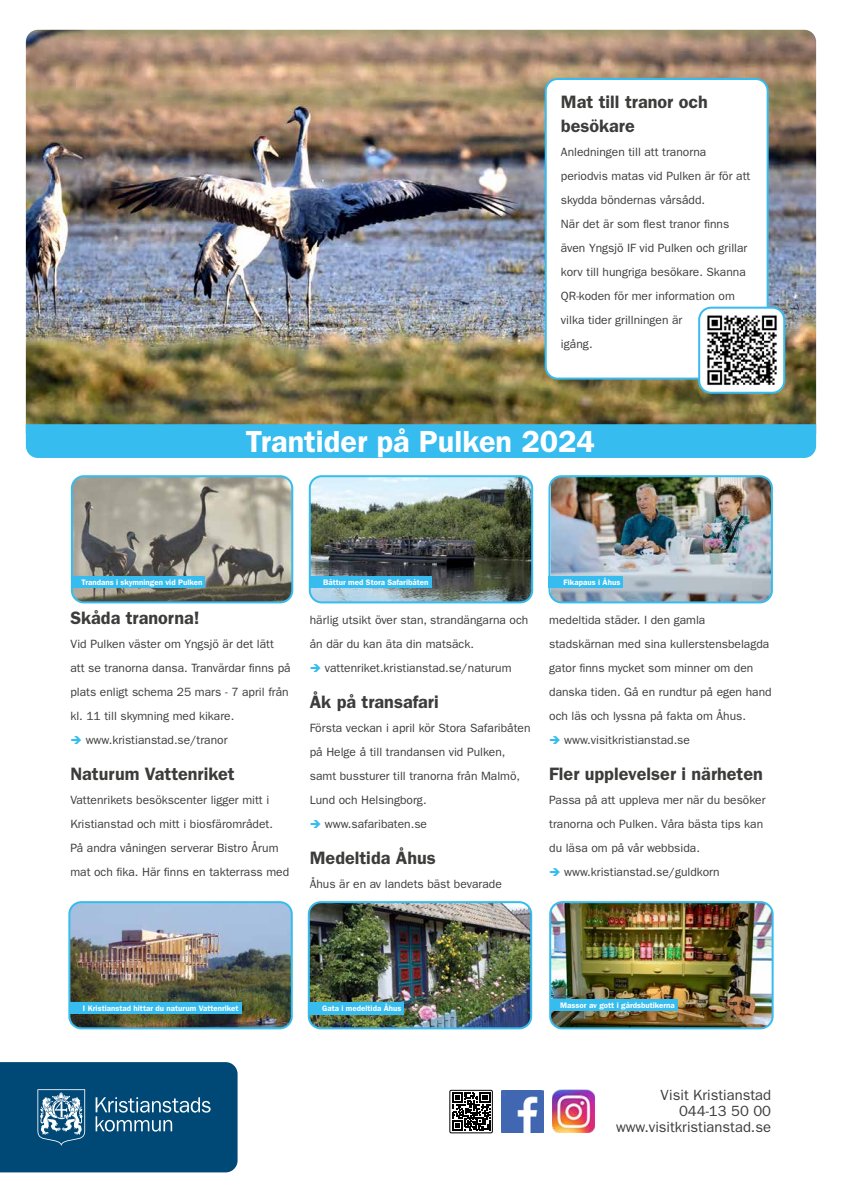
<style>
.page{position:relative;width:842px;height:1191px;background:#fff}
.page>*{position:absolute;margin:0;border:0;box-sizing:border-box;transform-origin:0 0}
.t1{font:600 30.7px "ITC Franklin Gothic Std";color:#fff}
.t2{font:600 18px/24px "ITC Franklin Gothic Std";color:#3c3c3b}
.t3{font:14.8px/16px "ITC Franklin Gothic Std";color:#3c3c3b;text-align:right}
.t4{font:12px/24px "ITC Franklin Gothic Std";color:#3c3c3b}
.t5{font:600 8px "ITC Franklin Gothic Std";color:#fff}
.s1{color:#36bcee}
</style>
<div class="page">
<img style="left:552px;top:1089px;width:42px;height:43px">
<img style="left:501px;top:1090px;width:42px;height:42px">
<svg style="left:452px;top:1092px;width:38px;height:39px"></svg>
<div style="left:450px;top:1090px;width:43px;height:43px;border:1px solid #000"></div>
<img style="left:72px;top:478px;width:220px;height:124px">
<div style="left:71px;top:475px;width:222px;height:128px;border:2px solid #36bcee;border-radius:12px"></div>
<img style="left:71px;top:904px;width:220px;height:123px">
<div style="left:68px;top:901px;width:225px;height:128px;border:2px solid #36bcee;border-radius:12px"></div>
<img style="left:310px;top:478px;width:222px;height:124px">
<div style="left:309px;top:475px;width:224px;height:128px;border:2px solid #36bcee;border-radius:12px"></div>
<img style="left:309px;top:904px;width:222px;height:124px">
<div style="left:308px;top:901px;width:224px;height:128px;border:2px solid #36bcee;border-radius:12px"></div>
<img style="left:551px;top:904px;width:220px;height:123px">
<div style="left:549px;top:901px;width:225px;height:128px;border:2px solid #36bcee;border-radius:12px"></div>
<svg style="left:0;top:1062px;width:238px;height:110px;background:#125680"></svg>
<div style="left:550px;top:999px;width:128px;height:12px;background:#36bcee"></div>
<div style="left:308px;top:1002px;width:96px;height:13px;background:#36bcee"></div>
<img style="left:551px;top:478px;width:220px;height:124px">
<div style="left:548px;top:475px;width:225px;height:128px;border:2px solid #37bced;border-radius:12px"></div>
<div style="left:548px;top:576px;width:75px;height:12px;background:#36bcee"></div>
<div style="left:70px;top:1002px;width:171px;height:11px;background:#36bcee"></div>
<div style="left:310px;top:576px;width:121px;height:12px;background:#36bcee"></div>
<div style="left:72px;top:576px;width:133px;height:12px;background:#36bcee"></div>
<img style="left:26px;top:30px;width:790px;height:394px">
<div style="left:26px;top:424px;width:790px;height:34px;background:#36bcee"></div>
<div style="left:546px;top:79px;width:222px;height:299px;background:#fff;border-radius:12px"></div>
<div style="left:545px;top:78px;width:224px;height:301px;border:2px solid #36bcee;border-radius:12px"></div>
<img style="left:699px;top:308px;width:85px;height:85px">
<div style="left:698px;top:307px;width:87px;height:87px;border:2px solid #36bcee;border-radius:12px"></div>
<h2 class="t2" style="left:561px;top:90px;width:148px">Mat till tranor och besökare</h2>
<p class="t4" style="left:561px;top:140px;width:191px">Anledningen till att tranorna periodvis matas vid Pulken är för att skydda böndernas vårsådd.<br>När det är som flest tranor finns även Yngsjö IF vid Pulken och grillar korv till hungriga besökare. Skanna<br>QR-koden för mer information om vilka tider grillningen är<br>igång.</p>
<h1 class="t1" style="left:246px;top:423px;width:351px">Trantider på Pulken 2024</h1>
<p class="t5" style="left:82px;top:577px;width:122px">Trandans i skymningen vid Pulken</p>
<p class="t5" style="left:323px;top:577px;width:107px">Båttur med Stora Safaribåten</p>
<h2 class="t2" style="left:70px;top:606px;width:131px">Skåda tranorna!</h2>
<p class="t4" style="left:70px;top:632px;width:222px">Vid Pulken väster om Yngsjö är det lätt att se tranorna dansa. Tranvärdar finns på plats enligt schema 25 mars - 7 april från kl. 11 till skymning med kikare.</p>
<p class="t4" style="left:70px;top:728px;width:159px"><span class="s1">➔</span> www.kristianstad.se/tranor</p>
<h2 class="t2" style="left:70px;top:762px;width:166px">Naturum Vattenriket</h2>
<p class="t4" style="left:70px;top:788px;width:220px">Vattenrikets besökscenter ligger mitt i Kristianstad och mitt i biosfärområdet.<br>På andra våningen serverar Bistro Årum mat och fika. Här finns en takterrass med</p>
<p class="t4" style="left:310px;top:608px;width:220px">härlig utsikt över stan, strandängarna och ån där du kan äta din matsäck.</p>
<p class="t4" style="left:310px;top:656px;width:203px"><span class="s1">➔</span> vattenriket.kristianstad.se/naturum</p>
<h2 class="t2" style="left:310px;top:690px;width:130px">Åk på transafari</h2>
<p class="t4" style="left:310px;top:716px;width:222px">Första veckan i april kör Stora Safaribåten på Helge å till trandansen vid Pulken, samt bussturer till tranorna från Malmö, Lund och Helsingborg.</p>
<p class="t4" style="left:310px;top:812px;width:119px"><span class="s1">➔</span> www.safaribaten.se</p>
<h2 class="t2" style="left:310px;top:846px;width:127px">Medeltida Åhus</h2>
<p class="t4" style="left:310px;top:872px;width:194px">Åhus är en av landets bäst bevarade</p>
<p class="t5" style="left:563px;top:577px;width:58px">Fikapaus i Åhus</p>
<p class="t4" style="left:549px;top:608px;width:224px">medeltida städer. I den gamla stadskärnan med sina kullerstensbelagda gator finns mycket som minner om den danska tiden. Gå en rundtur på egen hand och läs och lyssna på fakta om Åhus.</p>
<p class="t4" style="left:549px;top:728px;width:142px"><span class="s1">➔</span> www.visitkristianstad.se</p>
<h2 class="t2" style="left:549px;top:762px;width:215px">Fler upplevelser i närheten</h2>
<p class="t4" style="left:549px;top:788px;width:218px">Passa på att uppleva mer när du besöker tranorna och Pulken. Våra bästa tips kan du läsa om på vår webbsida.</p>
<p class="t4" style="left:549px;top:860px;width:172px"><span class="s1">➔</span> www.kristianstad.se/guldkorn</p>
<p class="t5" style="left:83px;top:1003px;width:157px">I Kristianstad hittar du naturum Vattenriket</p>
<p class="t5" style="left:322px;top:1003px;width:81px">Gata i medeltida Åhus</p>
<p class="t5" style="left:560px;top:1000px;width:116px">Massor av gott i gårdsbutikerna</p>
<p class="t3" style="left:616px;top:1087px;width:157px">Visit Kristianstad<br>044-13 50 00 www.visitkristianstad.se</p>
</div>
